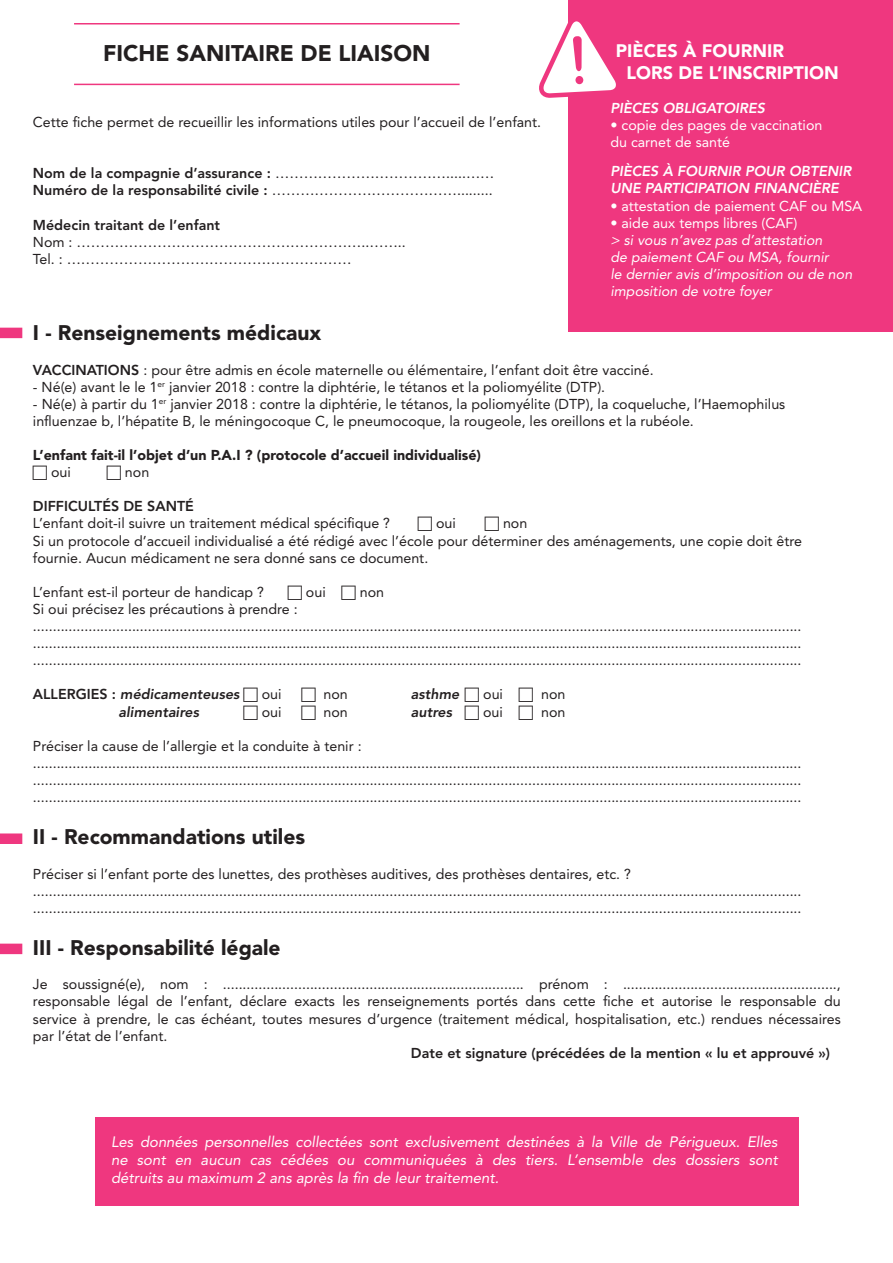
<style>
.page{position:relative;width:893px;height:1263px;background:#fff}
.page>*{position:absolute;margin:0;border:0;box-sizing:border-box;transform-origin:0 0}
.t1{font:900 22.5px "Avenir LT Std";color:#231f20}
.t2{font:900 21px "Avenir LT Std";color:#231f20}
.t3{font:900 18px/21.6px "Avenir LT Std";color:#fff}
.t4{font:italic 15px/18px "Avenir LT Std";color:#fff;text-align:justify}
.t5{font:14.25px/17.1px "Avenir LT Std";color:#231f20}
.t6{font:800 14.25px/17.1px "Avenir LT Std";color:#231f20}
.t7{font:italic 14.25px/17.1px "Avenir LT Std";color:#fff}
.t8{font:14.25px/17.1px "Avenir LT Std";color:#fff}
.t9{font:italic 800 14.25px/17.1px "Avenir LT Std";color:#fff}
.t10{font:900 14.25px "Avenir LT Std";color:#231f20}
.t11{font:italic 800 14.25px "Avenir LT Std";color:#231f20}
.s1{font-weight:400}
.s2{font-weight:800}
.s3{font-style:normal}
</style>
<div class="page">
<div style="left:569px;top:0;width:324px;height:331px;background:#ef377f"></div>
<div style="left:0;top:328px;width:22px;height:10px;background:#ef377f"></div>
<div style="left:0;top:833px;width:22px;height:11px;background:#ef377f"></div>
<div style="left:0;top:944px;width:22px;height:10px;background:#ef377f"></div>
<hr style="left:74px;top:23px;width:386px;height:2px;background:#ef377f">
<hr style="left:74px;top:84px;width:386px;height:1px;background:#ef377f">
<div style="left:95px;top:1118px;width:703px;height:88px;background:#ef377f"></div>
<svg style="left:539px;top:15px;width:77px;height:86px"></svg>
<h1 class="t1" style="left:103px;top:40px;width:329px">FICHE SANITAIRE DE LIAISON</h1>
<p class="t3" style="left:626px;top:40px;width:214px;text-indent:-11px">PIÈCES À FOURNIR<br>LORS DE L’INSCRIPTION</p>
<p class="t9" style="left:610px;top:100px;width:156px">PIÈCES OBLIGATOIRES</p>
<p class="t8" style="left:610px;top:117px;width:214px">• copie des pages de vaccination du carnet de santé</p>
<p class="t9" style="left:610px;top:163px;width:242px">PIÈCES À FOURNIR POUR OBTENIR<br>UNE PARTICIPATION FINANCIÈRE</p>
<p class="t8" style="left:610px;top:197px;width:253px">• attestation de paiement CAF ou MSA</p>
<p class="t8" style="left:610px;top:214px;width:188px">• aide aux temps libres (CAF)</p>
<p class="t7" style="left:610px;top:232px;width:243px">&gt; si vous n’avez pas d’attestation<br>de paiement CAF ou MSA, fournir<br>le dernier avis d’imposition ou de non imposition de votre foyer</p>
<p class="t5" style="left:33px;top:114px;width:510px">Cette fiche permet de recueillir les informations utiles pour l’accueil de l’enfant.</p>
<p class="t6" style="left:33px;top:165px;width:463px">Nom de la compagnie d’assurance : <span class="s1">……………………………….....……<br></span>Numéro de la responsabilité civile : <span class="s1">………………………………….........</span></p>
<p class="t6" style="left:33px;top:216px;width:189px">Médecin traitant de l’enfant</p>
<p class="t5" style="left:33px;top:233px;width:374px">Nom : ……………………………………………………..……..<br>Tel. : ……………………………………………………</p>
<h2 class="t2" style="left:33px;top:320px;width:290px">I - Renseignements médicaux</h2>
<p class="t5" style="left:33px;top:361px;width:622px"><span class="s2">VACCINATIONS</span> : pour être admis en école maternelle ou élémentaire, l’enfant doit être vacciné.</p>
<p class="t5" style="left:33px;top:378px;width:574px">- Né(e) avant le le 1<sup>er</sup> janvier 2018 : contre la diphtérie, le tétanos et la poliomyélite (DTP).</p>
<p class="t5" style="left:33px;top:395px;width:754px">- Né(e) à partir du 1<sup>er</sup> janvier 2018 : contre la diphtérie, le tétanos, la poliomyélite (DTP), la coqueluche, l’Haemophilus influenzae b, l’hépatite B, le méningocoque C, le pneumocoque, la rougeole, les oreillons et la rubéole.</p>
<p class="t10" style="left:33px;top:446px;width:450px">L’enfant fait-il l’objet d’un P.A.I ? (protocole d’accueil individualisé)</p>
<p class="t5" style="left:51px;top:464px;width:21px">oui</p>
<p class="t5" style="left:125px;top:464px;width:26px">non</p>
<p class="t6" style="left:33px;top:498px;width:162px">DIFFICULTÉS DE SANTÉ</p>
<p class="t5" style="left:33px;top:515px;width:359px">L’enfant doit-il suivre un traitement médical spécifique ?</p>
<p class="t5" style="left:436px;top:515px;width:21px">oui</p>
<p class="t5" style="left:33px;top:515px;width:771px;text-indent:470px">non<br>Si un protocole d’accueil individualisé a été rédigé avec l’école pour déterminer des aménagements, une copie doit être fournie. Aucun médicament ne sera donné sans ce document.</p>
<p class="t5" style="left:33px;top:583px;width:233px">L’enfant est-il porteur de handicap ?</p>
<p class="t5" style="left:306px;top:583px;width:21px">oui</p>
<p class="t5" style="left:360px;top:583px;width:26px">non</p>
<p class="t5" style="left:33px;top:600px;width:770px">Si oui précisez les précautions à prendre : .................................................................................................................................................................................................. .................................................................................................................................................................................................. ..................................................................................................................................................................................................</p>
<p class="t11" style="left:33px;top:686px;width:208px"><span class="s3">ALLERGIES :</span> médicamenteuses</p>
<p class="t5" style="left:262px;top:686px;width:21px">oui</p>
<p class="t5" style="left:324px;top:686px;width:26px">non</p>
<p class="t11" style="left:411px;top:686px;width:50px">asthme</p>
<p class="t5" style="left:483px;top:686px;width:21px">oui</p>
<p class="t5" style="left:541px;top:686px;width:26px">non</p>
<p class="t11" style="left:119px;top:703px;width:82px">alimentaires</p>
<p class="t5" style="left:262px;top:703px;width:21px">oui</p>
<p class="t5" style="left:324px;top:703px;width:26px">non</p>
<p class="t11" style="left:411px;top:703px;width:43px">autres</p>
<p class="t5" style="left:483px;top:703px;width:21px">oui</p>
<p class="t5" style="left:541px;top:703px;width:26px">non</p>
<p class="t5" style="left:33px;top:737px;width:770px">Préciser la cause de l’allergie et la conduite à tenir : .................................................................................................................................................................................................. .................................................................................................................................................................................................. ..................................................................................................................................................................................................</p>
<h2 class="t2" style="left:33px;top:824px;width:274px">II - Recommandations utiles</h2>
<p class="t5" style="left:33px;top:865px;width:770px">Préciser si l’enfant porte des lunettes, des prothèses auditives, des prothèses dentaires, etc. ? .................................................................................................................................................................................................. ..................................................................................................................................................................................................</p>
<h2 class="t2" style="left:33px;top:935px;width:249px">III - Responsabilité légale</h2>
<p class="t5" style="left:33px;top:976px;width:809px;text-align:justify">Je soussigné(e), nom : ............................................................................ prénom : ......................................................, responsable légal de l’enfant, déclare exacts les renseignements portés dans cette fiche et autorise le responsable du service à prendre, le cas échéant, toutes mesures d’urgence (traitement médical, hospitalisation, etc.) rendues nécessaires par l’état de l’enfant.</p>
<p class="t6" style="left:411px;top:1044px;width:421px">Date et signature (précédées de la mention « lu et approuvé »)</p>
<p class="t4" style="left:111px;top:1133px;width:668px">Les données personnelles collectées sont exclusivement destinées à la Ville de Périgueux. Elles ne sont en aucun cas cédées ou communiquées à des tiers. L’ensemble des dossiers sont détruits au maximum 2 ans après la fin de leur traitement.</p>
</div>
